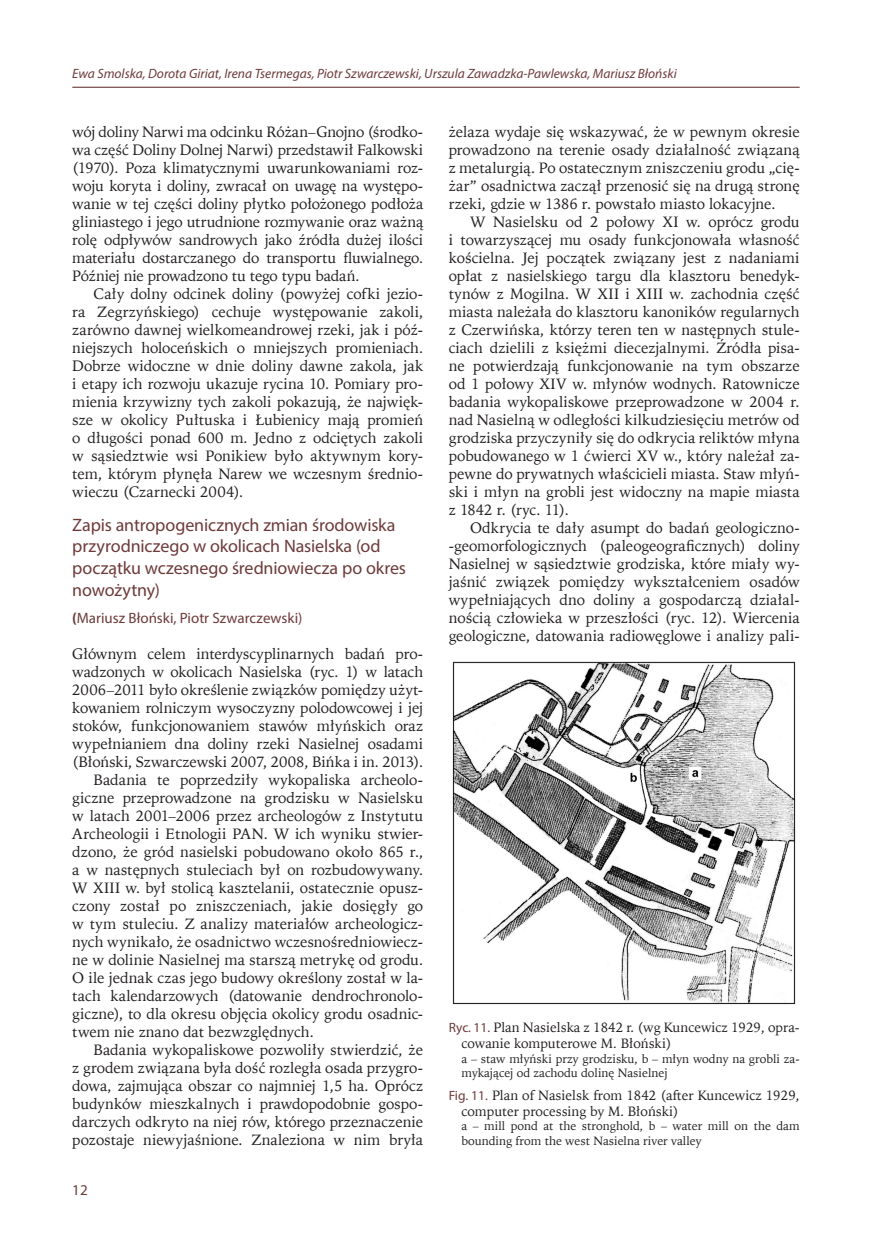
<style>
.page{position:relative;width:872px;height:1245px;background:#fff}
.page>*{position:absolute;margin:0;border:0;box-sizing:border-box;transform-origin:0 0}
.Podtytuł_2{font:18px/21.6px "Myriad Pro";letter-spacing:-.01em;color:#6d3b3a}
.Pierwszy{font:15px/18px "Iowan Old St EU";letter-spacing:-.005em;color:#231f20;text-align:justify}
.Podtytuł_3{font:15px "Myriad Pro";color:#6d3b3a}
.Tytuł_tabeli_ryciny{font:13.5px/16.2px "Iowan Old St EU";color:#231f20}
.t1{font:italic 13.5px "Myriad Pro";color:#6d3b3a}
.Objaśnienia{font:12px/14.4px "Iowan Old St EU";color:#231f20}
.s1{font-weight:700}
.s2{font-family:"Myriad Pro";color:#6d3b3a}
</style>
<div class="page">
<hr style="left:72px;top:87px;width:727px;height:1px;background:#6d3b3a">
<img style="left:452px;top:661px;width:347px;height:344px">
<p class="t1" style="left:72px;top:65px;width:606px">Ewa Smolska, Dorota Giriat, Irena Tsermegas, Piotr Szwarczewski, Urszula Zawadzka-Pawlewska, Mariusz Błoński</p>
<p class="Pierwszy" style="left:72px;top:123px;width:352px">wój doliny Narwi ma odcinku Różan–Gnojno (środko&shy;wa część Doliny Dolnej Narwi) przedstawił Falkowski (1970). Poza klimatycznymi uwarunkowaniami roz&shy;woju koryta i doliny, zwracał on uwagę na występo&shy;wanie w tej części doliny płytko położonego podłoża gliniastego i jego utrudnione rozmywanie oraz ważną rolę odpływów sandrowych jako źródła dużej ilości materiału dostarczanego do transportu fluwialnego.<br>Później nie prowadzono tu tego typu badań.</p>
<p class="Pierwszy" style="left:72px;top:285px;width:352px;text-indent:21px">Cały dolny odcinek doliny (powyżej cofki jezio&shy;ra Zegrzyńskiego) cechuje występowanie zakoli, zarówno dawnej wielkomeandrowej rzeki, jak i póź&shy;niejszych holoceńskich o mniejszych promieniach.<br>Dobrze widoczne w dnie doliny dawne zakola, jak i etapy ich rozwoju ukazuje rycina 10. Pomiary pro&shy;mienia krzywizny tych zakoli pokazują, że najwięk&shy;sze w okolicy Pułtuska i Łubienicy mają promień o długości ponad 600 m. Jedno z odciętych zakoli w sąsiedztwie wsi Ponikiew było aktywnym kory&shy;tem, którym płynęła Narew we wczesnym średnio&shy;wieczu (Czarnecki 2004).</p>
<p class="Podtytuł_2" style="left:72px;top:514px;width:335px">Zapis antropogenicznych zmian środowiska przyrodniczego w okolicach Nasielska (od początku wczesnego średniowiecza po okres nowożytny)</p>
<p class="Podtytuł_3" style="left:72px;top:608px;width:231px"><span class="s1">(</span>Mariusz Błoński, Piotr Szwarczewski)</p>
<p class="Pierwszy" style="left:72px;top:645px;width:352px">Głównym celem interdyscyplinarnych badań pro&shy;wadzonych w okolicach Nasielska (ryc. 1) w latach 2006–2011 było określenie związków pomiędzy użyt&shy;kowaniem rolniczym wysoczyzny polodowcowej i jej stoków, funkcjonowaniem stawów młyńskich oraz wypełnianiem dna doliny rzeki Nasielnej osadami (Błoński, Szwarczewski 2007, 2008, Bińka i in. 2013).</p>
<p class="Pierwszy" style="left:72px;top:771px;width:352px;text-indent:21px">Badania te poprzedziły wykopaliska archeolo&shy;giczne przeprowadzone na grodzisku w Nasielsku w latach 2001–2006 przez archeologów z Instytutu Archeologii i Etnologii PAN. W ich wyniku stwier&shy;dzono, że gród nasielski pobudowano około 865 r., a w następnych stuleciach był on rozbudowywany.<br>W XIII w. był stolicą kasztelanii, ostatecznie opusz&shy;czony został po zniszczeniach, jakie dosięgły go w tym stuleciu. Z analizy materiałów archeologicz&shy;nych wynikało, że osadnictwo wczesnośredniowiecz&shy;ne w dolinie Nasielnej ma starszą metrykę od grodu.<br>O ile jednak czas jego budowy określony został w la&shy;tach kalendarzowych (datowanie dendrochronolo&shy;giczne), to dla okresu objęcia okolicy grodu osadnic&shy;twem nie znano dat bezwzględnych.</p>
<p class="Pierwszy" style="left:72px;top:1041px;width:352px;text-indent:21px">Badania wykopaliskowe pozwoliły stwierdzić, że z grodem związana była dość rozległa osada przygro&shy;dowa, zajmująca obszar co najmniej 1,5 ha. Oprócz budynków mieszkalnych i prawdopodobnie gospo&shy;darczych odkryto na niej rów, którego przeznaczenie pozostaje niewyjaśnione. Znaleziona w nim bryła</p>
<p class="Podtytuł_3" style="left:72px;top:1181px;width:17px">12</p>
<p class="Pierwszy" style="left:449px;top:123px;width:352px">żelaza wydaje się wskazywać, że w pewnym okresie prowadzono na terenie osady działalność związaną z metalurgią. Po ostatecznym zniszczeniu grodu „cię&shy;żar” osadnictwa zaczął przenosić się na drugą stronę rzeki, gdzie w 1386 r. powstało miasto lokacyjne.</p>
<p class="Pierwszy" style="left:449px;top:213px;width:352px;text-indent:21px">W Nasielsku od 2 połowy XI w. oprócz grodu i towarzyszącej mu osady funkcjonowała własność kościelna. Jej początek związany jest z nadaniami opłat z nasielskiego targu dla klasztoru benedyk&shy;tynów z Mogilna. W XII i XIII w. zachodnia część miasta należała do klasztoru kanoników regularnych z Czerwińska, którzy teren ten w następnych stule&shy;ciach dzielili z księżmi diecezjalnymi. Źródła pisa&shy;ne potwierdzają funkcjonowanie na tym obszarze od 1 połowy XIV w. młynów wodnych. Ratownicze badania wykopaliskowe przeprowadzone w 2004 r. nad Nasielną w odległości kilkudziesięciu metrów od grodziska przyczyniły się do odkrycia reliktów młyna pobudowanego w 1 ćwierci XV w., który należał za&shy;pewne do prywatnych właścicieli miasta. Staw młyń&shy;ski i młyn na grobli jest widoczny na mapie miasta z 1842 r. (ryc. 11).</p>
<p class="Pierwszy" style="left:449px;top:519px;width:352px;text-indent:21px">Odkrycia te dały asumpt do badań geologiczno--geomorfologicznych (paleogeograficznych) doliny Nasielnej w sąsiedztwie grodziska, które miały wy&shy;jaśnić związek pomiędzy wykształceniem osadów wypełniających dno doliny a gospodarczą działal&shy;nością człowieka w przeszłości (ryc. 12). Wiercenia geologiczne, datowania radiowęglowe i analizy pali-</p>
<p class="Tytuł_tabeli_ryciny" style="left:461px;top:1019px;width:340px;text-indent:-13px"><span class="s2">Ryc. 11.</span> Plan Nasielska z 1842 r. (wg Kuncewicz 1929, opra&shy;cowanie komputerowe M. Błoński)</p>
<p class="Objaśnienia" style="left:461px;top:1051px;width:340px">a – staw młyński przy grodzisku, b – młyn wodny na grobli za&shy;mykającej od zachodu dolinę Nasielnej</p>
<p class="Tytuł_tabeli_ryciny" style="left:461px;top:1087px;width:340px;text-indent:-13px"><span class="s2">Fig. 11.</span> Plan of Nasielsk from 1842 (after Kuncewicz 1929, computer processing by M. Błoński)</p>
<p class="Objaśnienia" style="left:461px;top:1119px;width:340px">a – mill pond at the stronghold, b – water mill on the dam bounding from the west Nasielna river valley</p>
</div>
